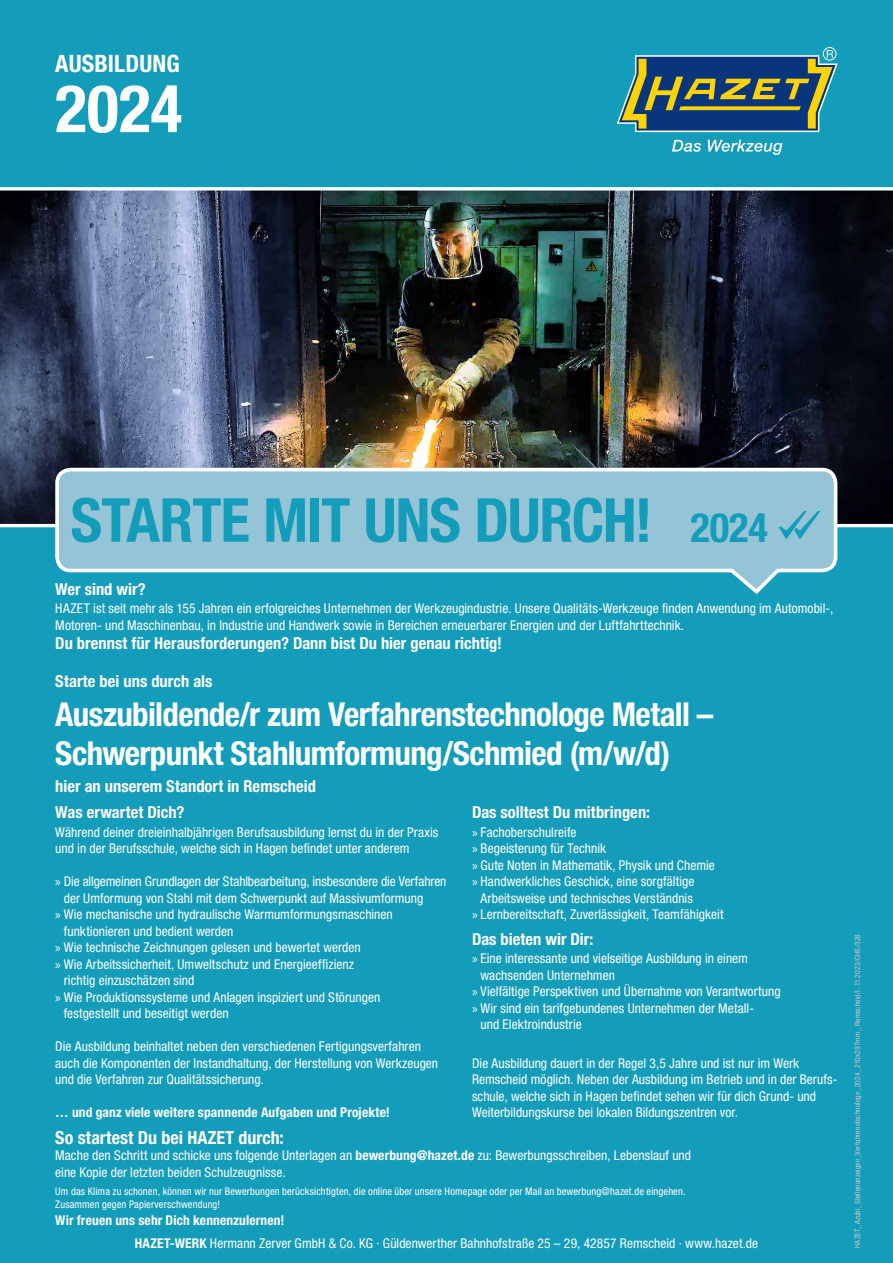
<style>
.page{position:relative;width:893px;height:1263px;background:#149cbb}
.page>*{position:absolute;margin:0;border:0;box-sizing:border-box;transform-origin:0 0}
.t1{font:700 condensed 66px "Helvetica Neue LT Pro";color:#fff}
.t2{font:700 condensed 60.75px "Helvetica Neue LT Pro";letter-spacing:-.015em;color:#149cbb}
.t3{font:700 condensed 33px/39px "Helvetica Neue LT Pro";letter-spacing:-.02em;color:#fff}
.t4{font:700 condensed 24px "Helvetica Neue LT Pro";letter-spacing:.005em;color:#fff}
.t5{font:700 condensed 18px "Helvetica Neue LT Pro";letter-spacing:.005em;color:#fff}
.t6{font:700 condensed 16.5px "Helvetica Neue LT Pro";color:#fff}
.t7{font:condensed 13.5px/16.5px "Helvetica Neue LT Pro";color:#fff}
.t8{font:700 condensed 13.5px "Helvetica Neue LT Pro";letter-spacing:.01em;color:#fff}
.t9{font:condensed 10.5px/13.5px "Helvetica Neue LT Pro";letter-spacing:.01em;color:#fff}
.t10{font:condensed 7.5px "Helvetica Neue LT Pro";letter-spacing:.015em;color:#c7c8ca}
.s1{font-size:40.5px}
.s2{font-family:"Myriad Pro";font-stretch:normal}
.s3{font-weight:700}
</style>
<div class="page">
<img style="left:0;top:187px;width:893px;height:340px">
<svg style="left:53px;top:466px;width:786px;height:129px"></svg>
<svg style="left:617px;top:47px;width:221px;height:85px"></svg>
<svg style="left:672px;top:140px;width:29px;height:12px"></svg>
<svg style="left:708px;top:140px;width:74px;height:15px"></svg>
<svg style="left:776px;top:509px;width:47px;height:33px"></svg>
<h3 class="t4" style="left:55px;top:49px;width:126px">AUSBILDUNG</h3>
<h1 class="t1" style="left:55px;top:69px;width:128px">2024</h1>
<h2 class="t2" style="left:71px;top:483px;width:699px">STARTE MIT UNS DURCH! <span class="s1">2024</span></h2>
<p class="t6" style="left:55px;top:579px;width:92px">Wer sind wir?</p>
<p class="t7" style="left:55px;top:600px;width:779px">HAZET ist seit mehr als 155 Jahren ein erfolgreiches Unternehmen der Werkzeugindustrie. Unsere Qualitäts-Werkzeuge finden Anwendung im Automobil-,<br>Motoren- und Maschinenbau, in Industrie und Handwerk sowie in Bereichen erneuerbarer Energien und der Luftfahrttechnik.</p>
<p class="t6" style="left:55px;top:633px;width:448px">Du brennst für Herausforderungen? Dann bist Du hier genau richtig!</p>
<p class="t6" style="left:55px;top:671px;width:159px">Starte bei uns durch als</p>
<h3 class="t3" style="left:55px;top:695px;width:660px">Auszubildende/r zum Verfahrenstechnologe Metall –<br>Schwerpunkt Stahlumformung/Schmied (m/w/d)</h3>
<p class="t6" style="left:55px;top:776px;width:262px">hier an unserem Standort in Remscheid</p>
<p class="t6" style="left:55px;top:802px;width:131px">Was erwartet Dich?</p>
<p class="t7" style="left:55px;top:823px;width:385px">Während deiner dreieinhalbjährigen Berufsausbildung lernst du in der Praxis und in der Berufsschule, welche sich in Hagen befindet unter anderem</p>
<p class="t7" style="left:55px;top:873px;width:393px"><span class="s2">»</span> Die allgemeinen Grundlagen der Stahlbearbeitung, insbesondere die Verfahren</p>
<p class="t7" style="left:64px;top:889px;width:361px">der Umformung von Stahl mit dem Schwerpunkt auf Massivumformung</p>
<p class="t7" style="left:55px;top:906px;width:339px"><span class="s2">»</span> Wie mechanische und hydraulische Warmumformungsmaschinen</p>
<p class="t7" style="left:64px;top:922px;width:171px">funktionieren und bedient werden</p>
<p class="t7" style="left:55px;top:939px;width:307px"><span class="s2">»</span> Wie technische Zeichnungen gelesen und bewertet werden</p>
<p class="t7" style="left:55px;top:955px;width:300px"><span class="s2">»</span> Wie Arbeitssicherheit, Umweltschutz und Energieeffizienz</p>
<p class="t7" style="left:64px;top:972px;width:132px">richtig einzuschätzen sind</p>
<p class="t7" style="left:55px;top:988px;width:326px"><span class="s2">»</span> Wie Produktionssysteme und Anlagen inspiziert und Störungen</p>
<p class="t7" style="left:64px;top:1005px;width:166px">festgestellt und beseitigt werden</p>
<p class="t7" style="left:55px;top:1038px;width:384px">Die Ausbildung beinhaltet neben den verschiedenen Fertigungsverfahren auch die Komponenten der Instandhaltung, der Herstellung von Werkzeugen und die Verfahren zur Qualitätssicherung.</p>
<p class="t8" style="left:55px;top:1104px;width:336px">… und ganz viele weitere spannende Aufgaben und Projekte!</p>
<p class="t6" style="left:472px;top:802px;width:180px">Das solltest Du mitbringen:</p>
<p class="t7" style="left:472px;top:823px;width:106px"><span class="s2">»</span> Fachoberschulreife</p>
<p class="t7" style="left:472px;top:840px;width:136px"><span class="s2">»</span> Begeisterung für Technik</p>
<p class="t7" style="left:472px;top:856px;width:244px"><span class="s2">»</span> Gute Noten in Mathematik, Physik und Chemie</p>
<p class="t7" style="left:472px;top:873px;width:224px"><span class="s2">»</span> Handwerkliches Geschick, eine sorgfältige</p>
<p class="t7" style="left:480px;top:889px;width:214px">Arbeitsweise und technisches Verständnis</p>
<p class="t7" style="left:472px;top:906px;width:253px"><span class="s2">»</span> Lernbereitschaft, Zuverlässigkeit, Teamfähigkeit</p>
<p class="t6" style="left:472px;top:929px;width:123px">Das bieten wir Dir:</p>
<p class="t7" style="left:472px;top:950px;width:277px"><span class="s2">»</span> Eine interessante und vielseitige Ausbildung in einem</p>
<p class="t7" style="left:480px;top:967px;width:136px">wachsenden Unternehmen</p>
<p class="t7" style="left:472px;top:983px;width:310px"><span class="s2">»</span> Vielfältige Perspektiven und Übernahme von Verantwortung</p>
<p class="t7" style="left:472px;top:1000px;width:284px"><span class="s2">»</span> Wir sind ein tarifgebundenes Unternehmen der Metall-</p>
<p class="t7" style="left:480px;top:1016px;width:103px">und Elektroindustrie</p>
<p class="t7" style="left:472px;top:1054px;width:367px">Die Ausbildung dauert in der Regel 3,5 Jahre und ist nur im Werk Remscheid möglich. Neben der Ausbildung im Betrieb und in der Berufs&shy;schule, welche sich in Hagen befindet sehen wir für dich Grund- und Weiterbildungskurse bei lokalen Bildungszentren vor.</p>
<h3 class="t5" style="left:55px;top:1126px;width:230px">So startest Du bei HAZET durch:</h3>
<p class="t7" style="left:55px;top:1147px;width:637px">Mache den Schritt und schicke uns folgende Unterlagen an <span class="s3">bewerbung@hazet.de</span> zu: Bewerbungsschreiben, Lebenslauf und eine Kopie der letzten beiden Schulzeugnisse.</p>
<p class="t9" style="left:55px;top:1184px;width:632px">Um das Klima zu schonen, können wir nur Bewerbungen berücksichtigten, die online über unsere Homepage oder per Mail an bewerbung@hazet.de eingehen.<br>Zusammen gegen Papierverschwendung!</p>
<p class="t8" style="left:55px;top:1212px;width:231px">Wir freuen uns sehr Dich kennenzulernen!</p>
<p class="t7" style="left:135px;top:1235px;width:625px"><span class="s3">HAZET-WERK</span> Hermann Zerver GmbH &amp; Co. KG · Güldenwerther Bahnhofstraße 25 – 29, 42857 Remscheid · www.hazet.de</p>
<p class="t10" style="left:853px;top:1248px;width:316px;rotate:-90deg">HAZET_Azubi_Stellenanzeigen_Verfahrenstechnologe_2024_210x297mm_ Remscheid/l. 11.2023/CHS/328</p>
</div>
